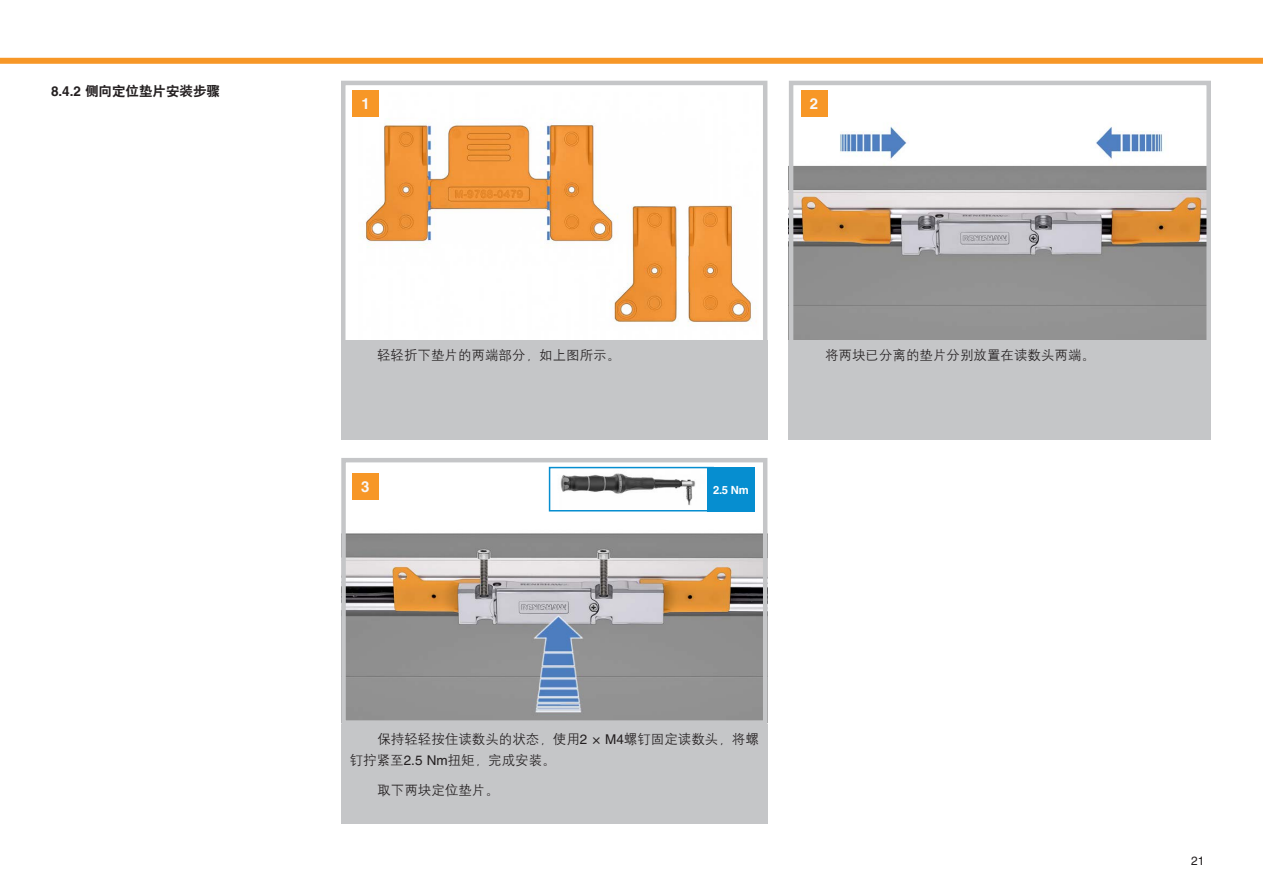
<style>
.page{position:relative;width:1263px;height:893px;background:#fff}
.page>*{position:absolute;margin:0;border:0;box-sizing:border-box;transform-origin:0 0}
.Numbers_10_bold_whit{font:700 15px "Helvetica LT Pro";color:#f8f8f9}
.Table_of_Contents{font:700 15px "Helvetica LT Pro";color:#f8f8f9}
.Text_8_on_11_Roman{font:13.5px/21px "H Yg 2 gj";color:#231f20}
.t1{font:13.5px "H Yb 2 gj";color:#231f20}
.t2{font:12px "Helvetica LT Pro";color:#231f20}
.Annotation_7_5_white{font:700 11.25px "Helvetica LT Pro";color:#fff}
.s1{font-family:"Helvetica LT Pro";font-weight:700}
.s2{font-family:"Helvetica LT Pro"}
</style>
<div class="page">
<div style="left:0;top:58px;width:1263px;height:6px;background:#f79727"></div>
<img style="left:365px;top:119px;width:392px;height:205px">
<div style="left:341px;top:81px;width:426px;height:267px;border:4px solid #c5c6c8"></div>
<img style="left:794px;top:90px;width:412px;height:250px">
<div style="left:789px;top:81px;width:422px;height:267px;border:4px solid #c5c6c8"></div>
<img style="left:346px;top:533px;width:416px;height:187px">
<div style="left:341px;top:458px;width:426px;height:267px;border:4px solid #c5c6c8"></div>
<svg style="left:548px;top:466px;width:166px;height:46px"></svg>
<div style="left:707px;top:467px;width:48px;height:45px;background:#068ed0"></div>
<div style="left:341px;top:340px;width:426px;height:100px;background:#c5c6c8"></div>
<div style="left:789px;top:340px;width:422px;height:100px;background:#c5c6c8"></div>
<div style="left:341px;top:725px;width:426px;height:99px;background:#c5c6c8"></div>
<div style="left:352px;top:473px;width:27px;height:27px;background:#f79727"></div>
<div style="left:800px;top:90px;width:27px;height:27px;background:#f79727"></div>
<div style="left:352px;top:90px;width:27px;height:27px;background:#f79727"></div>
<p class="t1" style="left:51px;top:84px;width:171px"><span class="s1">8.4.2</span> 侧向定位垫片安装步骤</p>
<p class="Table_of_Contents" style="left:361px;top:94px;width:10px">1</p>
<p class="Numbers_10_bold_whit" style="left:810px;top:94px;width:10px">2</p>
<p class="Text_8_on_11_Roman" style="left:377px;top:344px;width:244px">轻轻折下垫片的两端部分，如上图所示。</p>
<p class="Text_8_on_11_Roman" style="left:825px;top:344px;width:271px">将两块已分离的垫片分别放置在读数头两端。</p>
<p class="Numbers_10_bold_whit" style="left:361px;top:477px;width:10px">3</p>
<p class="Annotation_7_5_white" style="left:713px;top:483px;width:37px">2.5 Nm</p>
<p class="Text_8_on_11_Roman" style="left:350px;top:728px;width:411px;text-indent:28px">保持轻轻按住读数头的状态，使用<span class="s2">2 × M4</span>螺钉固定读数头，将螺钉拧紧至<span class="s2">2.5 Nm</span>扭矩，完成安装。</p>
<p class="Text_8_on_11_Roman" style="left:377px;top:779px;width:123px">取下两块定位垫片。</p>
<p class="t2" style="left:1191px;top:854px;width:15px">21</p>
</div>
